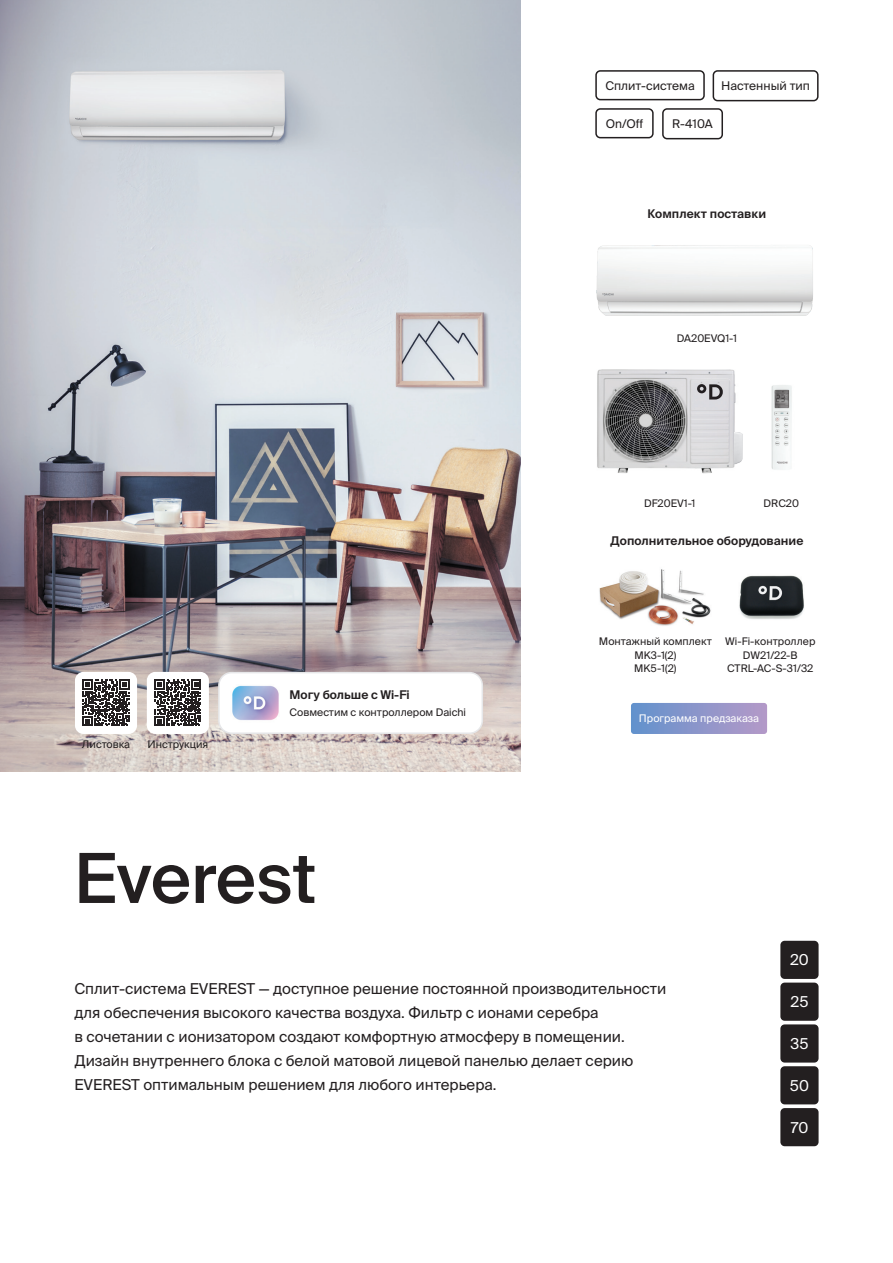
<style>
.page{position:relative;width:893px;height:1263px;background:#fff}
.page>*{position:absolute;margin:0;border:0;box-sizing:border-box;transform-origin:0 0}
.t1{font:500 69px "Suisse Intl";color:#231f20}
.t2{font:15px/24px "Suisse Intl";color:#231f20}
.t3{font:15px "Suisse Intl";color:#fff}
.Table_title{font:600 12px "Suisse Intl";letter-spacing:.005em;color:#231f20}
.t4{font:12px "Suisse Intl";color:#231f20}
.Picture_sign{font:10.5px/13.5px "Suisse Intl";color:#231f20}
.t5{font:10.5px "Suisse Intl";color:#fff}
</style>
<div class="page">
<img style="left:0;top:0;width:520px;height:771px">
<img style="left:596px;top:245px;width:217px;height:71px">
<img style="left:771px;top:385px;width:21px;height:85px">
<img style="left:599px;top:569px;width:112px;height:57px">
<div style="left:219px;top:673px;width:263px;height:60px;background:#fff;border-radius:13px"></div>
<div style="left:218px;top:672px;width:265px;height:62px;border:2px solid #e6e7e9;border-radius:13px"></div>
<img style="left:232px;top:685px;width:47px;height:35px">
<div style="left:595px;top:70px;width:110px;height:30px;border:2px solid #231f20;border-radius:4px"></div>
<div style="left:780px;top:982px;width:39px;height:39px;background:#231f20;border-radius:4px"></div>
<div style="left:780px;top:941px;width:39px;height:38px;background:#231f20;border-radius:4px"></div>
<div style="left:780px;top:1024px;width:39px;height:38px;background:#231f20;border-radius:4px"></div>
<div style="left:780px;top:1066px;width:39px;height:38px;background:#231f20;border-radius:4px"></div>
<div style="left:780px;top:1108px;width:39px;height:38px;background:#231f20;border-radius:4px"></div>
<div style="left:75px;top:672px;width:62px;height:62px;background:#fff;border-radius:9px"></div>
<svg style="left:83px;top:680px;width:46px;height:46px"></svg>
<div style="left:147px;top:672px;width:62px;height:62px;background:#fff;border-radius:9px"></div>
<svg style="left:155px;top:680px;width:46px;height:46px"></svg>
<img style="left:739px;top:575px;width:65px;height:44px">
<img style="left:597px;top:369px;width:139px;height:104px">
<svg style="left:697px;top:384px;width:26px;height:15px"></svg>
<img style="left:734px;top:432px;width:9px;height:32px">
<div style="left:713px;top:70px;width:106px;height:31px;border:2px solid #231f20;border-radius:4px"></div>
<div style="left:595px;top:108px;width:59px;height:30px;border:2px solid #231f20;border-radius:4px"></div>
<div style="left:662px;top:108px;width:61px;height:31px;border:2px solid #231f20;border-radius:4px"></div>
<svg style="left:631px;top:703px;width:136px;height:31px;background:#8b95ca"></svg>
<p class="t4" style="left:605px;top:78px;width:91px">Сплит-система</p>
<p class="t4" style="left:721px;top:79px;width:90px">Настенный тип</p>
<p class="t4" style="left:606px;top:116px;width:39px">On/Off</p>
<p class="t4" style="left:672px;top:117px;width:42px">R-410A</p>
<p class="Table_title" style="left:648px;top:207px;width:120px">Комплект поставки</p>
<p class="Picture_sign" style="left:677px;top:331px;width:62px">DA20EVQ1-1</p>
<p class="Picture_sign" style="left:644px;top:496px;width:53px">DF20EV1-1</p>
<p class="Picture_sign" style="left:764px;top:496px;width:37px">DRC20</p>
<p class="Table_title" style="left:610px;top:534px;width:194px">Дополнительное оборудование</p>
<p class="Table_title" style="left:290px;top:688px;width:121px">Могу больше с Wi-Fi</p>
<p class="Picture_sign" style="left:82px;top:737px;width:50px">Листовка</p>
<p class="Picture_sign" style="left:147px;top:737px;width:62px">Инструкция</p>
<p class="Picture_sign" style="left:290px;top:705px;width:178px">Совместим с контроллером Daichi</p>
<p class="t1" style="left:74px;top:839px;width:243px">Everest</p>
<p class="Picture_sign" style="left:599px;top:635px;width:114px">Монтажный комплект</p>
<p class="Picture_sign" style="left:634px;top:648px;width:44px">MK3-1(2)<br>MK5-1(2)</p>
<p class="Picture_sign" style="left:725px;top:635px;width:92px;text-align:center">Wi-Fi-контроллер<br>DW21/22-B</p>
<p class="Picture_sign" style="left:727px;top:662px;width:88px">CTRL-AC-S-31/32</p>
<p class="t5" style="left:639px;top:712px;width:122px">Программа предзаказа</p>
<p class="t3" style="left:790px;top:951px;width:20px">20</p>
<p class="t2" style="left:74px;top:977px;width:593px">Сплит-система EVEREST — доступное решение постоянной производительности для обеспечения высокого качества воздуха. Фильтр с ионами серебра<br>в сочетании с ионизатором создают комфортную атмосферу в помещении.<br>Дизайн внутреннего блока с белой матовой лицевой панелью делает серию EVEREST оптимальным решением для любого интерьера.</p>
<p class="t3" style="left:790px;top:993px;width:19px">25</p>
<p class="t3" style="left:790px;top:1035px;width:19px">35</p>
<p class="t3" style="left:790px;top:1077px;width:21px">50</p>
<p class="t3" style="left:791px;top:1119px;width:19px">70</p>
</div>
